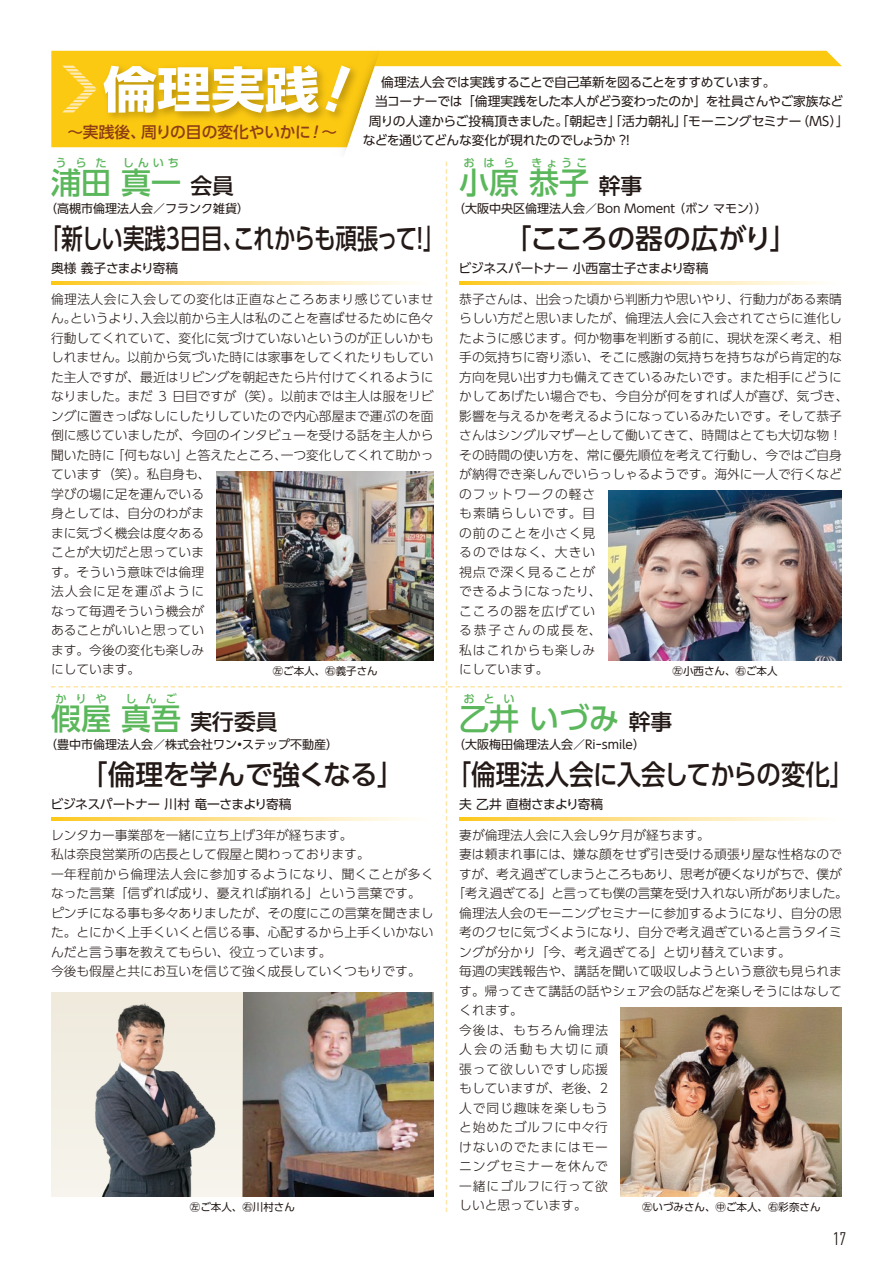
<style>
.page{position:relative;width:893px;height:1263px;background:#fff}
.page>*{position:absolute;margin:0;border:0;box-sizing:border-box;transform-origin:0 0}
.t1{font:700 49.05px "UD Shin Go Pr 6";color:#fff;scale:1.1 1}
.t2{font:500 30px "UD Shin Go Pr 6";color:#5bb75b}
.t3{font:500 27.75px "UD Shin Go Pr 6";letter-spacing:-.02em;color:#231916}
.t4{font:500 27.75px "UD Shin Go Pr 6";letter-spacing:-.02em;color:#231916;scale:.77 1}
.t5{font:500 27.75px "UD Shin Go Pr 6";letter-spacing:-.02em;color:#231916;scale:.88 1}
.t6{font:500 21.75px "UD Shin Go Pr 6";color:#231916}
.t7{font:18px "DIN Cond";color:#231916}
.t8{font:500 15.75px "UD Shin Go Pr 6";letter-spacing:-.005em;color:#8e3d15}
.t9{font:300 12.75px/19.5px "UD Shin Go Pr 6";color:#231916}
.t10{font:12.75px "UD Shin Go Pr 6";letter-spacing:-.025em;color:#231916}
.t11{font:300 12.75px "UD Shin Go Pr 6";letter-spacing:.065em;color:#231916}
.t12{font:12.75px "UD Shin Go Pr 6";color:#231916}
.t13{font:300 12.75px "UD Shin Go Pr 6";letter-spacing:-.025em;color:#231916}
.t14{font:300 12.75px "UD Shin Go Pr 6";letter-spacing:-.035em;color:#231916}
.t15{font:300 12.75px "UD Shin Go Pr 6";letter-spacing:.075em;color:#231916}
.t16{font:300 12.75px "UD Shin Go Pr 6";letter-spacing:.185em;color:#231916}
.t17{font:12px "UD Shin Go Pr 6";color:#231916}
.t18{font:500 11.25px "UD Shin Go Pr 6";letter-spacing:.78em;color:#5bb75b}
.t19{font:10.5px "UD Shin Go Pr 6";color:#231916}
.s1{font-size:30px;color:#5bb75b}
.s2{font-size:21.75px;color:#231916}
</style>
<div class="page">
<img style="left:51px;top:50px;width:791px;height:1162px">
<h1 class="t1" style="left:103px;top:49px;width:198px">倫理実践</h1>
<p class="t10" style="left:381px;top:72px;width:396px">倫理法人会では実践することで自己革新を図ることをすすめています。</p>
<p class="t10" style="left:375px;top:91px;width:470px">当コーナーでは「倫理実践をした本人がどう変わったのか」を社員さんやご家族など</p>
<p class="t12" style="left:369px;top:111px;width:482px">周りの人達からご投稿頂きました。「朝起き」「活力朝礼」「モーニングセミナー（MS）」</p>
<p class="t8" style="left:67px;top:119px;width:271px">～実践後、周りの目の変化やいかに ! ～</p>
<p class="t10" style="left:363px;top:130px;width:268px">などを通じてどんな変化が現れたのでしょうか ?!</p>
<p class="t18" style="left:55px;top:154px;width:53px">うらた</p>
<p class="t18" style="left:123px;top:154px;width:58px">しんいち</p>
<h3 class="t6" style="left:151px;top:168px;width:84px"><span class="s1">一</span>会員</h3>
<p class="t17" style="left:45px;top:199px;width:206px">（高槻市倫理法人会／フランク雑貨）</p>
<h3 class="t4" style="left:40px;top:216px;width:527px">「新しい実践3日目、これからも頑張って！」</h3>
<p class="t10" style="left:51px;top:258px;width:129px">奥様 義子さまより寄稿</p>
<h2 class="t2" style="left:51px;top:158px;width:101px">浦田真</h2>
<p class="t9" style="left:51px;top:289px;width:384px">倫理法人会に入会しての変化は正直なところあまり感じていません。というより、入会以前から主人は私のことを喜ばせるために色々行動してくれていて、変化に気づけていないというのが正しいかもしれません。以前から気づいた時には家事をしてくれたりもしていた主人ですが、最近はリビングを朝起きたら片付けてくれるようになりました。まだ 3 日目ですが（笑）。以前までは主人は服をリビングに置きっぱなしにしたりしていたので内心部屋まで運ぶのを面倒に感じていましたが、今回のインタビューを受ける話を主人から聞いた時に「何もない」と答えたところ、一つ変化してくれて助かっています（笑）。私自身も、<br>学びの場に足を運んでいる<br>身としては、自分のわがま<br>まに気づく機会は度々ある<br>ことが大切だと思っていま<br>す。そういう意味では倫理<br>法人会に足を運ぶように<br>なって毎週そういう機会が<br>あることがいいと思ってい<br>ます。今後の変化も楽しみ<br>にしています。</p>
<p class="t19" style="left:273px;top:662px;width:106px">㊧ご本人、㊨義子さん</p>
<p class="t18" style="left:55px;top:689px;width:53px">かりや</p>
<p class="t18" style="left:125px;top:689px;width:53px">しんご</p>
<h3 class="t6" style="left:151px;top:704px;width:128px"><span class="s1">吾</span>実行委員</h3>
<p class="t17" style="left:45px;top:735px;width:295px">（豊中市倫理法人会／株式会社ワン•ステップ不動産）</p>
<h3 class="t3" style="left:80px;top:752px;width:326px">「倫理を学んで強くなる」</h3>
<p class="t10" style="left:50px;top:794px;width:243px">ビジネスパートナー 川村 竜一さまより寄稿</p>
<h2 class="t2" style="left:51px;top:694px;width:101px">假屋真</h2>
<p class="t9" style="left:51px;top:825px;width:384px">レンタカー事業部を一緒に立ち上げ3年が経ちます。<br>私は奈良営業所の店長として假屋と関わっております。<br>一年程前から倫理法人会に参加するようになり、聞くことが多くなった言葉「信ずれば成り、憂えれば崩れる」という言葉です。ピンチになる事も多々ありましたが、その度にこの言葉を聞きました。とにかく上手くいくと信じる事、心配するから上手くいかないんだと言う事を教えてもらい、役立っています。<br>今後も假屋と共にお互いを信じて強く成長していくつもりです。</p>
<p class="t19" style="left:190px;top:1198px;width:106px">㊧ご本人、㊨川村さん</p>
<p class="t18" style="left:464px;top:154px;width:53px">おはら</p>
<p class="t18" style="left:531px;top:154px;width:58px">きょうこ</p>
<h3 class="t6" style="left:559px;top:168px;width:84px"><span class="s1">子</span>幹事</h3>
<p class="t17" style="left:453px;top:199px;width:315px">（大阪中央区倫理法人会／Bon Moment （ボン マモン））</p>
<h3 class="t3" style="left:504px;top:216px;width:295px">「こころの器の広がり」</h3>
<p class="t10" style="left:459px;top:258px;width:251px">ビジネスパートナー 小西富士子さまより寄稿</p>
<h2 class="t2" style="left:459px;top:158px;width:101px">小原恭</h2>
<p class="t9" style="left:459px;top:289px;width:391px">恭子さんは、出会った頃から判断力や思いやり、行動力がある素晴らしい方だと思いましたが、倫理法人会に入会されてさらに進化したように感じます。何か物事を判断する前に、現状を深く考え、相手の気持ちに寄り添い、そこに感謝の気持ちを持ちながら肯定的な方向を見い出す力も備えてきているみたいです。また相手にどうにかしてあげたい場合でも、今自分が何をすれば人が喜び、気づき、影響を与えるかを考えるようになっているみたいです。そして恭子さんはシングルマザーとして働いてきて、時間はとても大切な物！その時間の使い方を、常に優先順位を考えて行動し、今ではご自身が納得でき楽しんでいらっしゃるようです。海外に一人で行くなどのフットワークの軽さ<br>も素晴らしいです。目<br>の前のことを小さく見<br>るのではなく、大きい<br>視点で深く見ることが<br>できるようになったり、<br>こころの器を広げてい<br>る恭子さんの成長を、<br>私はこれからも楽しみ<br>にしています。</p>
<p class="t19" style="left:672px;top:662px;width:106px">㊧小西さん、㊨ご本人</p>
<p class="t18" style="left:464px;top:689px;width:53px">おとい</p>
<p class="t17" style="left:453px;top:735px;width:193px">（大阪梅田倫理法人会／Riｰsmile）</p>
<h3 class="t5" style="left:447px;top:752px;width:465px">「倫理法人会に入会してからの変化」</h3>
<p class="t10" style="left:459px;top:794px;width:146px">夫 乙井 直樹さまより寄稿</p>
<h2 class="t2" style="left:459px;top:694px;width:214px">乙井 いづみ<span class="s2">幹事</span></h2>
<p class="t9" style="left:459px;top:825px;width:252px">妻が倫理法人会に入会し9ケ月が経ちます。</p>
<p class="t9" style="left:459px;top:844px;width:384px">妻は頼まれ事には、嫌な顔をせず引き受ける頑張り屋な性格なので</p>
<p class="t14" style="left:459px;top:864px;width:384px">すが、考え過ぎてしまうところもあり、思考が硬くなりがちで、僕が</p>
<p class="t13" style="left:452px;top:883px;width:397px">「考え過ぎてる」と言っても僕の言葉を受け入れない所がありました。</p>
<p class="t9" style="left:459px;top:903px;width:384px">倫理法人会のモーニングセミナーに参加するようになり、自分の思</p>
<p class="t9" style="left:459px;top:922px;width:384px">考のクセに気づくようになり、自分で考え過ぎていると言うタイミ</p>
<p class="t9" style="left:459px;top:942px;width:333px">ングが分かり「今、考え過ぎてる」と切り替えています。</p>
<p class="t9" style="left:459px;top:961px;width:384px">毎週の実践報告や、講話を聞いて吸収しようという意欲も見られま</p>
<p class="t9" style="left:459px;top:981px;width:384px">す。帰ってきて講話の話やシェア会の話などを楽しそうにはなして</p>
<p class="t9" style="left:459px;top:1000px;width:65px">くれます。</p>
<p class="t15" style="left:459px;top:1019px;width:150px">今後は、もちろん倫理法</p>
<p class="t16" style="left:459px;top:1039px;width:150px">人会の活動も大切に頑</p>
<p class="t11" style="left:459px;top:1058px;width:150px">張って欲しいですし応援</p>
<p class="t9" style="left:459px;top:1078px;width:150px">もしていますが、老後、2</p>
<p class="t11" style="left:459px;top:1097px;width:150px">人で同じ趣味を楽しもう</p>
<p class="t11" style="left:459px;top:1117px;width:150px">と始めたゴルフに中々行</p>
<p class="t11" style="left:459px;top:1136px;width:150px">けないのでたまにはモー</p>
<p class="t11" style="left:459px;top:1156px;width:150px">ニングセミナーを休んで</p>
<p class="t11" style="left:459px;top:1175px;width:150px">一緒にゴルフに行って欲</p>
<p class="t9" style="left:459px;top:1195px;width:129px">しいと思っています。</p>
<p class="t19" style="left:642px;top:1198px;width:180px">㊧いづみさん、㊥ご本人、㊨彩奈さん</p>
<h3 class="t7" style="left:833px;top:1228px;width:14px">17</h3>
</div>
